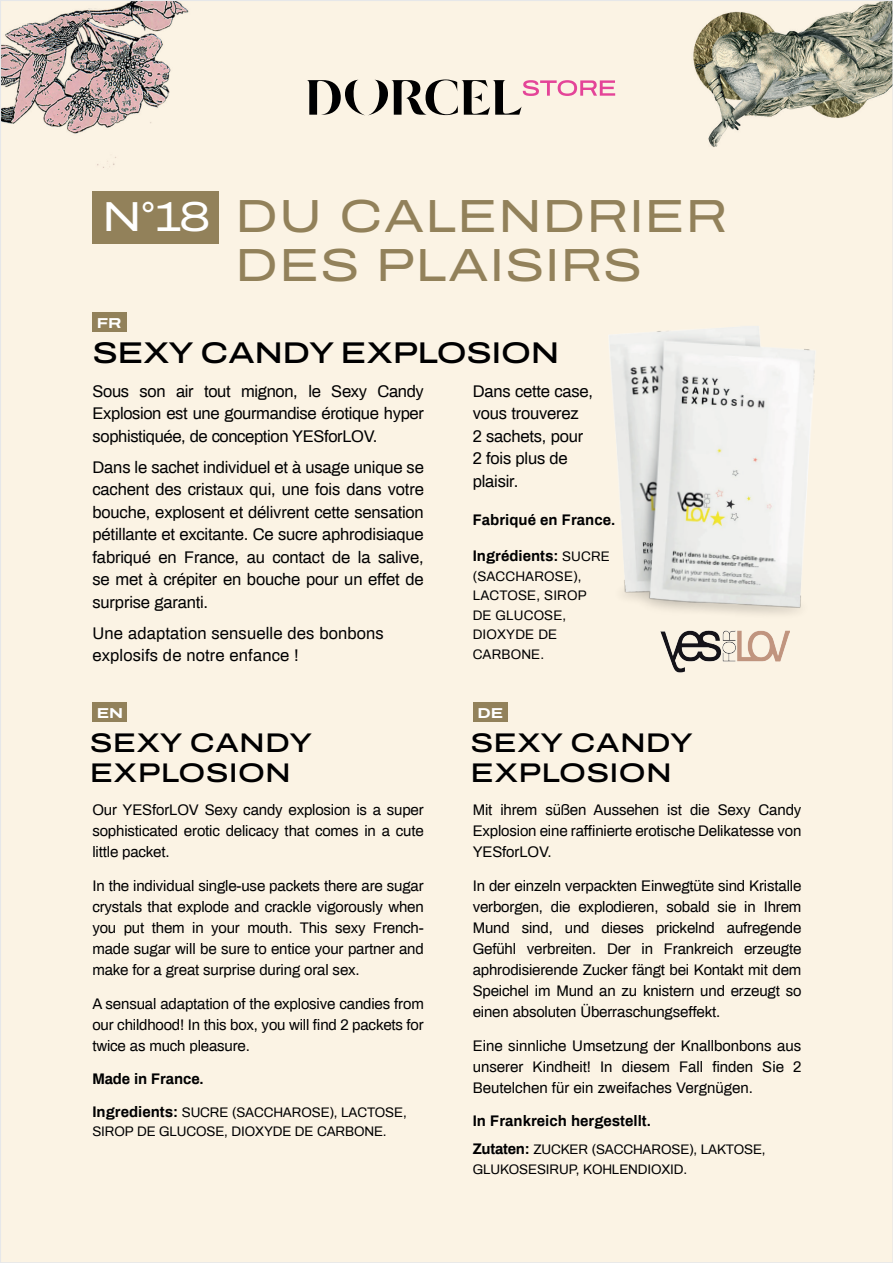
<style>
.page{position:relative;width:893px;height:1263px;background:#fff}
.page>*{position:absolute;margin:0;border:0;box-sizing:border-box;transform-origin:0 0}
.t1{font:46.5px "Archivo Expanded";letter-spacing:.01em;color:#92815a}
.t2{font:42px "Archivo Expanded";color:#fff}
.t3{font:500 30px "Archivo Expanded";letter-spacing:-.02em;color:#000001}
.t4{font:500 27px/30px "Archivo Expanded";color:#000001}
.t5{font:16.5px/22.5px "Archivo";letter-spacing:-.01em;color:#000001;text-align:justify}
.t6{font:16.5px/22.5px "Archivo";letter-spacing:.01em;color:#000001}
.t7{font:15px/21px "Archivo";letter-spacing:-.01em;color:#000001;text-align:justify}
.t8{font:700 15px "Archivo";color:#000001}
.t9{font:700 14.4px "Archivo Expanded";color:#fff}
.t10{font:13.5px/19.5px "Archivo";letter-spacing:-.01em;color:#000001}
.t11{font:13.5px/19.5px "Archivo";letter-spacing:.01em;color:#000001}
.s1{font-weight:400;font-size:13.5px}
.s2{font-weight:700;font-size:15px}
</style>
<div class="page">
<div style="left:2px;top:2px;width:889px;height:1259px;background:#fbf3e4"></div>
<svg style="left:306px;top:79px;width:309px;height:36px;background:#c0b2ac"></svg>
<img style="left:606px;top:324px;width:210px;height:300px">
<div style="left:93px;top:312px;width:34px;height:19px;background:#92815a"></div>
<div style="left:92px;top:702px;width:34px;height:19px;background:#92815a"></div>
<div style="left:473px;top:702px;width:34px;height:19px;background:#92815a"></div>
<div style="left:93px;top:191px;width:126px;height:52px;background:#92815a"></div>
<img style="left:661px;top:621px;width:128px;height:61px">
<h2 class="t2" style="left:102px;top:186px;width:110px">N°18</h2>
<p class="t9" style="left:97px;top:312px;width:26px">FR</p>
<h1 class="t1" style="left:235px;top:181px;width:494px">DU CALENDRIER</h1>
<h1 class="t1" style="left:235px;top:230px;width:409px">DES PLAISIRS</h1>
<h3 class="t3" style="left:93px;top:330px;width:468px">SEXY CANDY EXPLOSION</h3>
<p class="t5" style="left:93px;top:379px;width:333px">Sous son air tout mignon, le Sexy Candy Explosion est une gourmandise érotique hyper sophistiquée, de conception YESforLOV.</p>
<p class="t5" style="left:93px;top:455px;width:333px">Dans le sachet individuel et à usage unique se cachent des cristaux qui, une fois dans votre bouche, explosent et délivrent cette sensation pétillante et excitante. Ce sucre aphrodisiaque fabriqué en France, au contact de la salive, se met à crépiter en bouche pour un effet de surprise garanti.</p>
<p class="t6" style="left:93px;top:621px;width:293px">Une adaptation sensuelle des bonbons explosifs de notre enfance !</p>
<p class="t5" style="left:473px;top:379px;width:122px;text-align:left">Dans cette case, vous trouverez<br>2 sachets, pour<br>2 fois plus de plaisir.</p>
<p class="t8" style="left:473px;top:509px;width:144px">Fabriqué en France.</p>
<p class="t8" style="left:473px;top:546px;width:139px">Ingrédients: <span class="s1">SUCRE</span></p>
<p class="t11" style="left:473px;top:566px;width:116px">(SACCHAROSE),<br>LACTOSE, SIROP<br>DE GLUCOSE,<br>DIOXYDE DE<br>CARBONE.</p>
<p class="t9" style="left:97px;top:702px;width:28px">EN</p>
<p class="t9" style="left:477px;top:702px;width:27px">DE</p>
<h3 class="t4" style="left:90px;top:728px;width:224px">SEXY CANDY<br>EXPLOSION</h3>
<h3 class="t4" style="left:471px;top:728px;width:224px">SEXY CANDY<br>EXPLOSION</h3>
<p class="t7" style="left:92px;top:799px;width:333px">Our YESforLOV Sexy candy explosion is a super sophisticated erotic delicacy that comes in a cute little packet.</p>
<p class="t7" style="left:92px;top:874px;width:333px">In the individual single-use packets there are sugar crystals that explode and crackle vigorously when you put them in your mouth. This sexy French&shy;made sugar will be sure to entice your partner and make for a great surprise during oral sex.</p>
<p class="t7" style="left:92px;top:992px;width:333px">A sensual adaptation of the explosive candies from our childhood! In this box, you will find 2 packets for twice as much pleasure.</p>
<p class="t8" style="left:92px;top:1069px;width:113px">Made in France.</p>
<p class="t10" style="left:92px;top:1101px;width:316px"><span class="s2">Ingredients:</span> SUCRE (SACCHAROSE), LACTOSE,<br>SIROP DE GLUCOSE, DIOXYDE DE CARBONE.</p>
<p class="t7" style="left:473px;top:799px;width:330px">Mit ihrem süßen Aussehen ist die Sexy Candy Explosion eine raffinierte erotische Delikatesse von YESforLOV.</p>
<p class="t7" style="left:473px;top:874px;width:330px">In der einzeln verpackten Einwegtüte sind Kristalle verborgen, die explodieren, sobald sie in Ihrem Mund sind, und dieses prickelnd aufregende Gefühl verbreiten. Der in Frankreich erzeugte aphrodisierende Zucker fängt bei Kontakt mit dem Speichel im Mund an zu knistern und erzeugt so einen absoluten Überraschungseffekt.</p>
<p class="t7" style="left:473px;top:1034px;width:330px">Eine sinnliche Umsetzung der Knallbonbons aus unserer Kindheit! In diesem Fall finden Sie 2<br>Beutelchen für ein zweifaches Vergnügen.</p>
<p class="t8" style="left:473px;top:1111px;width:180px">In Frankreich hergestellt.</p>
<p class="t10" style="left:473px;top:1139px;width:294px"><span class="s2">Zutaten:</span> ZUCKER (SACCHAROSE), LAKTOSE,<br>GLUKOSESIRUP, KOHLENDIOXID.</p>
</div>
